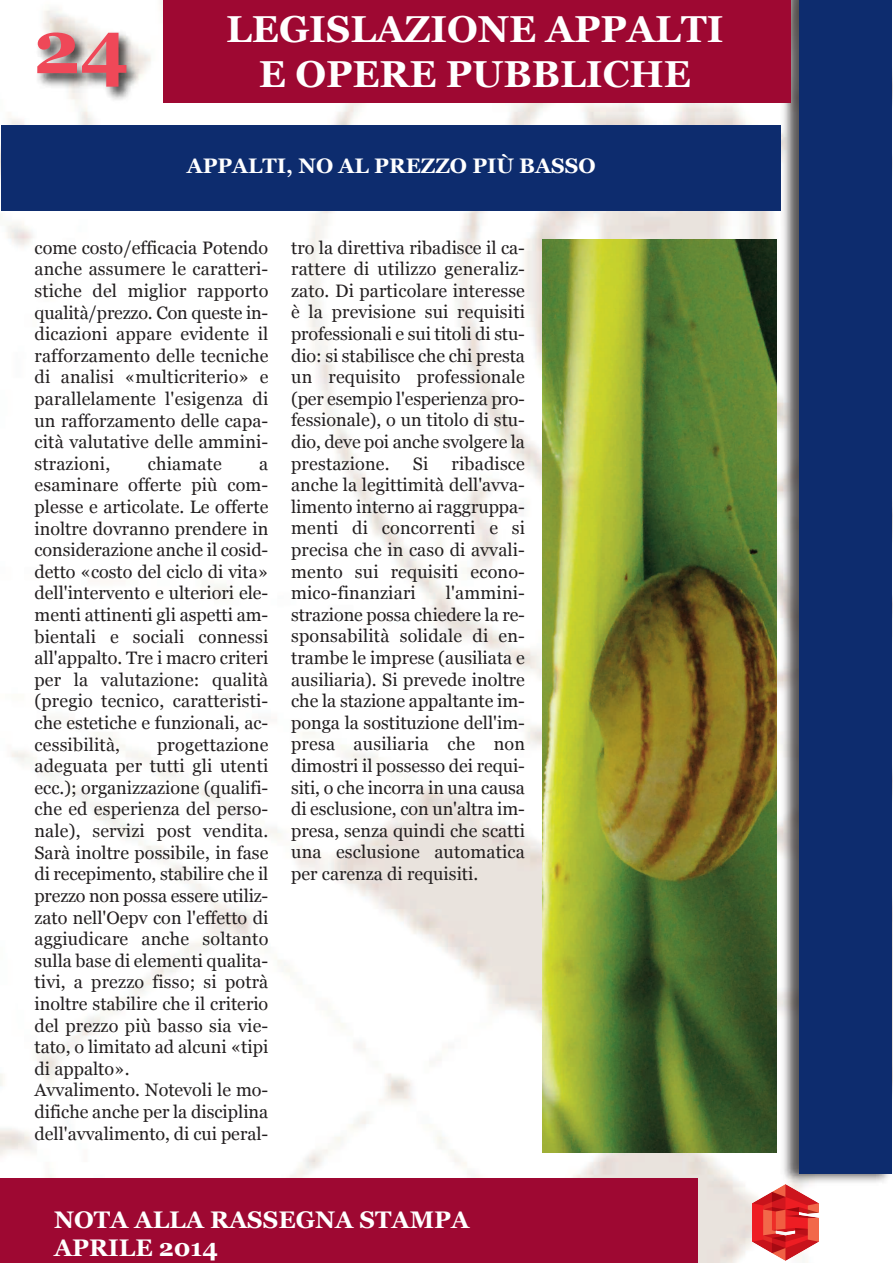
<style>
.page{position:relative;width:893px;height:1263px;background:#fff}
.page>*{position:absolute;margin:0;border:0;box-sizing:border-box;transform-origin:0 0}
.t1{font:700 75px "Georgia";color:#ef4858}
.t2{font:700 37.5px/45px "Georgia";color:#fff;text-align:center}
.t3{font:700 24px/28.8px "Georgia";color:#fff}
.t4{font:700 21px "Georgia";color:#fff}
.t5{font:18px/21.6px "Georgia";color:#231f20;text-align:justify}
</style>
<div class="page">
<img style="left:0;top:103px;width:819px;height:1160px">
<img style="left:0;top:0;width:187px;height:125px">
<div style="left:0;top:1178px;width:697px;height:85px;background:#9e0832"></div>
<img style="left:752px;top:1184px;width:66px;height:77px">
<img style="left:777px;top:0;width:116px;height:1188px">
<div style="left:799px;top:0;width:93px;height:1173px;background:#0d2c6e"></div>
<div style="left:164px;top:0;width:627px;height:103px;background:#9e0832"></div>
<img style="left:542px;top:240px;width:234px;height:913px">
<div style="left:2px;top:125px;width:779px;height:85px;background:#0d2c6e"></div>
<h1 class="t1" style="left:33px;top:4px;width:97px">24</h1>
<h2 class="t2" style="left:226px;top:7px;width:499px">LEGISLAZIONE APPALTI<br>E OPERE PUBBLICHE</h2>
<p class="t4" style="left:187px;top:154px;width:410px">APPALTI, NO AL PREZZO PIÙ BASSO</p>
<p class="t5" style="left:34px;top:237px;width:235px">come costo/efficacia Potendo anche assumere le caratteri&shy;stiche del miglior rapporto qualità/prezzo. Con queste in&shy;dicazioni appare evidente il rafforzamento delle tecniche di analisi «multicriterio» e parallelamente l'esigenza di un rafforzamento delle capa&shy;cità valutative delle ammini&shy;strazioni,</p>
<p class="t5" style="left:148px;top:453px;width:76px">chiamate</p>
<p class="t5" style="left:34px;top:453px;width:235px;text-indent:225px">a esaminare offerte più com&shy;plesse e articolate. Le offerte inoltre dovranno prendere in considerazione anche il cosid&shy;detto «costo del ciclo di vita» dell'intervento e ulteriori ele&shy;menti attinenti gli aspetti am&shy;bientali e sociali connessi all'appalto. Tre i macro criteri per la valutazione: qualità (pregio tecnico, caratteristi&shy;che estetiche e funzionali, ac&shy;cessibilità,</p>
<p class="t5" style="left:34px;top:734px;width:235px;text-align:left;text-indent:123px">progettazione adeguata per tutti gli utenti ecc.); organizzazione (qualifi&shy;che ed esperienza del perso&shy;nale), servizi post vendita.<br>Sarà inoltre possibile, in fase di recepimento, stabilire che il prezzo non possa essere utiliz&shy;zato nell'Oepv con l'effetto di aggiudicare anche soltanto sulla base di elementi qualita&shy;tivi, a prezzo fisso; si potrà inoltre stabilire che il criterio del prezzo più basso sia vie&shy;tato, o limitato ad alcuni «tipi di appalto».<br>Avvalimento. Notevoli le mo&shy;difiche anche per la disciplina dell'avvalimento, di cui peral-</p>
<p class="t5" style="left:291px;top:237px;width:235px">tro la direttiva ribadisce il ca&shy;rattere di utilizzo generaliz&shy;zato. Di particolare interesse è la previsione sui requisiti professionali e sui titoli di stu&shy;dio: si stabilisce che chi presta un requisito professionale (per esempio l'esperienza pro&shy;fessionale), o un titolo di stu&shy;dio, deve poi anche svolgere la prestazione.</p>
<p class="t5" style="left:291px;top:453px;width:235px;text-indent:160px">ribadisce anche la legittimità dell'avva&shy;limento interno ai raggruppa&shy;menti di concorrenti e si precisa che in caso di avvali&shy;mento sui requisiti econo&shy;mico-finanziari</p>
<p class="t5" style="left:413px;top:453px;width:17px">Si</p>
<p class="t5" style="left:291px;top:582px;width:235px;text-indent:155px">l'ammini&shy;strazione possa chiedere la re&shy;sponsabilità solidale di en&shy;trambe le imprese (ausiliata e ausiliaria). Si prevede inoltre che la stazione appaltante im&shy;ponga la sostituzione dell'im&shy;presa ausiliaria che non dimostri il possesso dei requi&shy;siti, o che incorra in una causa di esclusione, con un'altra im&shy;presa, senza quindi che scatti una esclusione automatica per carenza di requisiti.</p>
<h3 class="t3" style="left:54px;top:1205px;width:417px">NOTA ALLA RASSEGNA STAMPA<br>APRILE 2014</h3>
</div>
